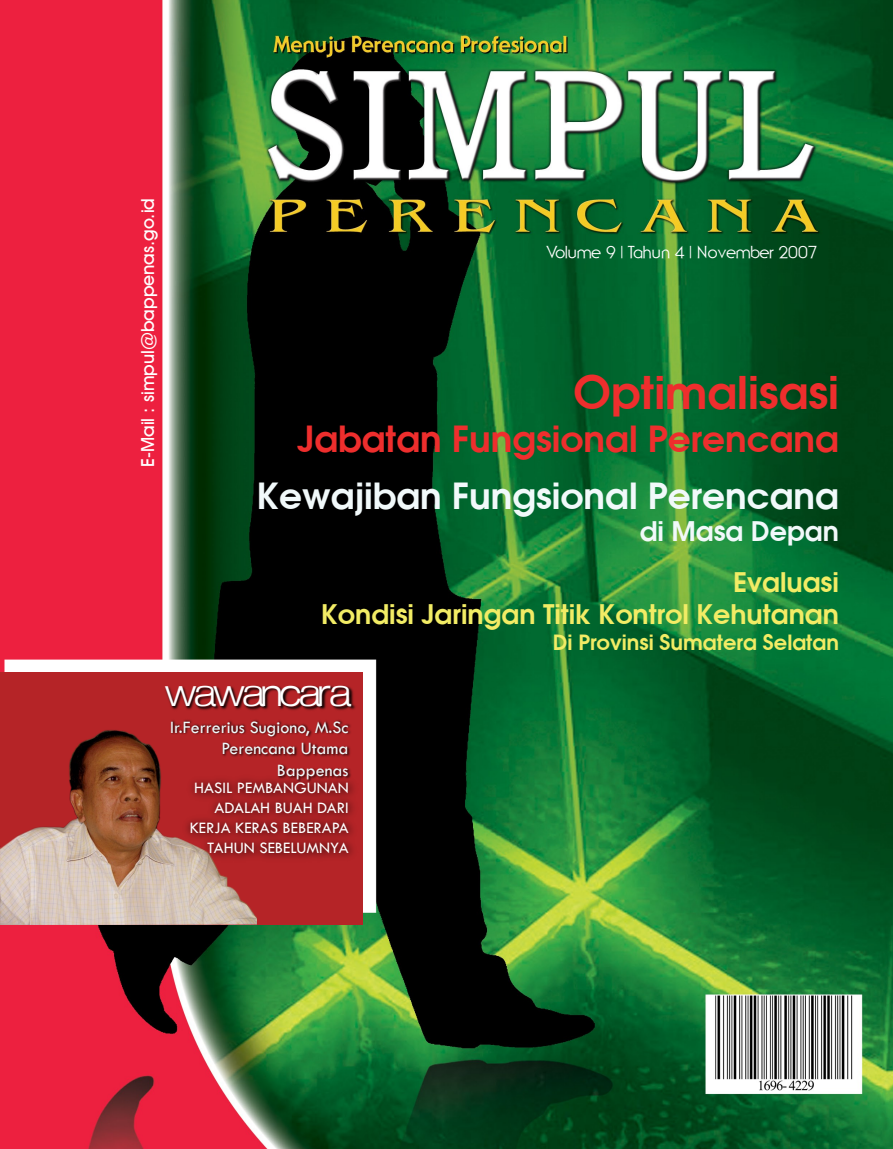
<style>
.page{position:relative;width:893px;height:1149px;background:#fff}
.page>*{position:absolute;margin:0;border:0;box-sizing:border-box;transform-origin:0 0}
.t1{font:600 45px "Avant Garde";color:#ee2e2d}
.t2{font:600 36px "Avant Garde";color:#f1f9fa}
.t3{font:600 36px "Avant Garde";color:#ee2e2d}
.t4{font:600 27px/32.4px "Avant Garde";color:#f2ec65;text-align:right}
.t5{font:600 27px "Avant Garde";color:#f1f9fa}
.t6{font:27px "Strait";color:#fff}
.t7{font:600 21px "Avant Garde";color:#f2ec65}
.t8{font:18px/21.6px "Tw Cen";color:#f1f9fa;text-align:right}
.t9{font:500 18px "Avant Garde IT Cby BT";color:#fff}
.t10{font:16.5px/19.8px "Tw Cen";color:#fff;text-align:right}
.t11{font:16.5px "Ubiq Gothic S Si";color:#fff}
</style>
<div class="page">
<img style="left:0;top:0;width:893px;height:1148px">
<div style="left:4px;top:658px;width:373px;height:254px;background:#fff"></div>
<div style="left:0;top:672px;width:363px;height:252px;background:#b52427"></div>
<svg style="left:165px;top:685px;width:191px;height:26px"></svg>
<img style="left:0;top:701px;width:257px;height:222px">
<svg style="left:169px;top:718px;width:182px;height:64px"></svg>
<svg style="left:182px;top:774px;width:172px;height:88px"></svg>
<p class="t9" style="left:137px;top:467px;width:270px;rotate:-90deg">E-Mail : simpul@bappenas.go.id</p>
<p class="t11" style="left:546px;top:241px;width:273px">Volume 9 | Tahun 4 | November 2007</p>
<h1 class="t1" style="left:573px;top:362px;width:267px">Optimalisasi</h1>
<h2 class="t3" style="left:297px;top:414px;width:543px">Jabatan Fungsional Perencana</h2>
<h2 class="t2" style="left:257px;top:471px;width:584px">Kewajiban Fungsional Perencana</h2>
<h3 class="t5" style="left:640px;top:513px;width:201px">di Masa Depan</h3>
<h3 class="t4" style="left:321px;top:565px;width:519px">Evaluasi<br>Kondisi Jaringan Titik Kontrol Kehutanan</h3>
<p class="t7" style="left:553px;top:628px;width:288px">Di Provinsi Sumatera Selatan</p>
<h3 class="t6" style="left:166px;top:672px;width:185px">WAWANCARA</h3>
<p class="t8" style="left:170px;top:716px;width:180px">Ir.Ferrerius Sugiono, M.Sc<br>Perencana Utama<br>Bappenas</p>
<p class="t10" style="left:190px;top:777px;width:160px">HASIL PEMBANGUNAN<br>ADALAH BUAH DARI<br>KERJA KERAS BEBERAPA<br>TAHUN SEBELUMNYA</p>
</div>
